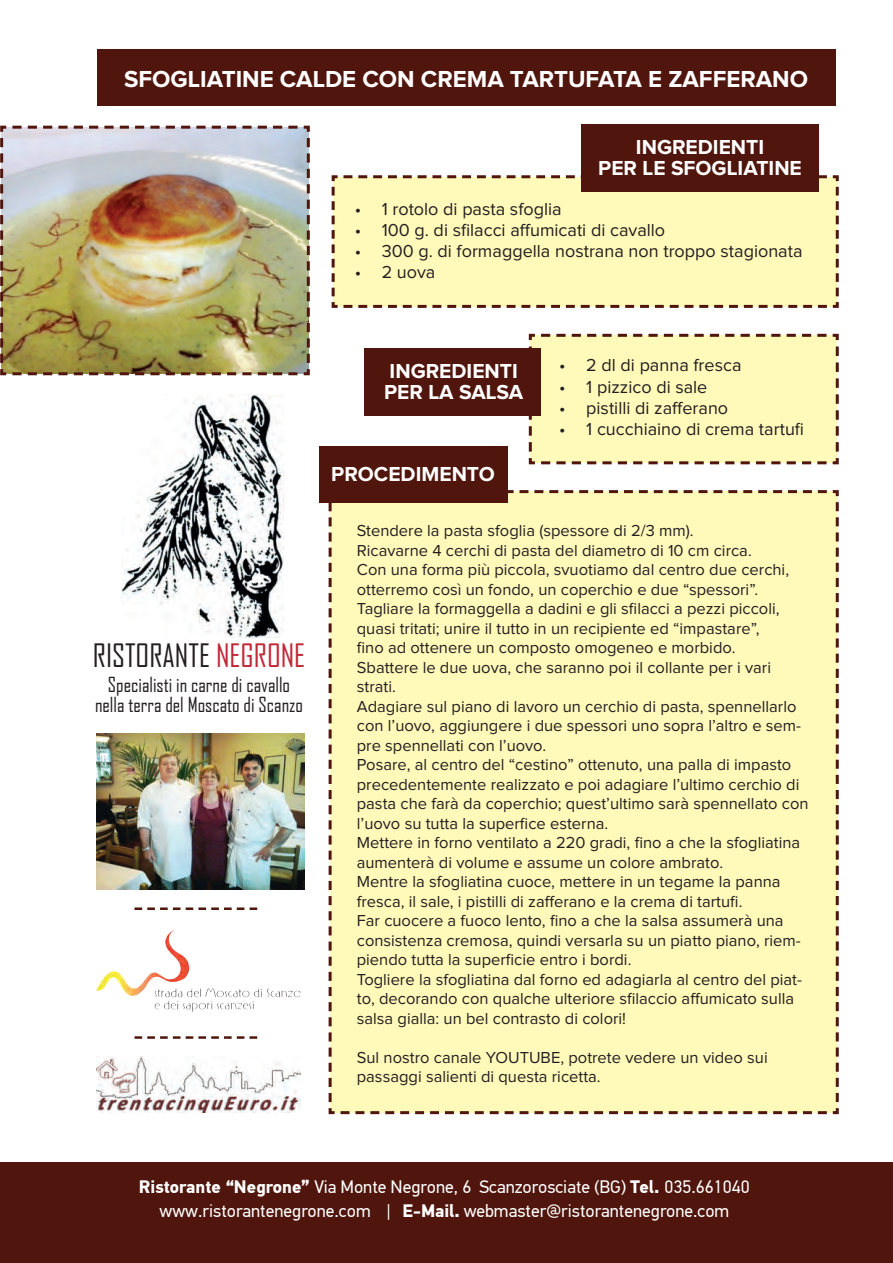
<style>
.page{position:relative;width:893px;height:1263px;background:#fff}
.page>*{position:absolute;margin:0;border:0;box-sizing:border-box;transform-origin:0 0}
.t1{font:30.9px "Agency FB";color:#231f20}
.t2{font:700 24px "Proxima Nova";color:#fff}
.t3{font:700 21px/21px "Proxima Nova";color:#fff;text-align:center}
.t4{font:19.95px/20px "Agency FB";color:#231f20;text-align:center}
.t5{font:18px "Proxima Nova";color:#231f20}
.t6{font:18px/24px "PF Din Text Pro";color:#fff;text-align:center}
.t7{font:16.5px/19.5px "Proxima Nova";color:#231f20}
.s1{color:#c12837}
.s2{font-weight:700}
</style>
<div class="page">
<div style="left:97px;top:49px;width:739px;height:57px;background:#50160d"></div>
<img style="left:121px;top:394px;width:162px;height:243px">
<img style="left:96px;top:1056px;width:204px;height:56px">
<div style="left:331px;top:175px;width:508px;height:133px;background:#fff9ba"></div>
<img style="left:0;top:125px;width:310px;height:251px">
<div style="left:527px;top:333px;width:312px;height:132px;background:#fff9ba"></div>
<div style="left:328px;top:489px;width:511px;height:626px;background:#fff9ba"></div>
<img style="left:96px;top:929px;width:204px;height:83px">
<svg style="left:134px;top:1036px;width:123px;height:3px"></svg>
<svg style="left:134px;top:907px;width:123px;height:3px"></svg>
<div style="left:0;top:1162px;width:893px;height:101px;background:#50160d"></div>
<img style="left:96px;top:733px;width:208px;height:156px">
<div style="left:581px;top:125px;width:238px;height:67px;background:#50160d"></div>
<div style="left:364px;top:348px;width:177px;height:67px;background:#50160d"></div>
<div style="left:319px;top:446px;width:188px;height:57px;background:#50160d"></div>
<h2 class="t2" style="left:124px;top:68px;width:685px">SFOGLIATINE CALDE CON CREMA TARTUFATA E ZAFFERANO</h2>
<p class="t3" style="left:598px;top:137px;width:205px">INGREDIENTI<br>PER LE SFOGLIATINE</p>
<p class="t5" style="left:355px;top:201px;width:209px">• 1 rotolo di pasta sfoglia</p>
<p class="t5" style="left:355px;top:222px;width:312px">• 100 g. di sfilacci affumicati di cavallo</p>
<p class="t5" style="left:355px;top:243px;width:449px">• 300 g. di formaggella nostrana non troppo stagionata</p>
<p class="t5" style="left:355px;top:264px;width:82px">• 2 uova</p>
<h1 class="t1" style="left:93px;top:637px;width:214px">RISTORANTE <span class="s1">NEGRONE</span></h1>
<p class="t4" style="left:95px;top:674px;width:210px">Specialisti in carne di cavallo nella terra del Moscato di Scanzo</p>
<p class="t3" style="left:384px;top:361px;width:141px;text-align:left">INGREDIENTI<br>PER LA SALSA</p>
<p class="t3" style="left:331px;top:464px;width:165px">PROCEDIMENTO</p>
<p class="t5" style="left:559px;top:357px;width:184px">• 2 dl di panna fresca</p>
<p class="t5" style="left:559px;top:378px;width:150px">• 1 pizzico di sale</p>
<p class="t5" style="left:559px;top:399px;width:170px">• pistilli di zafferano</p>
<p class="t5" style="left:559px;top:420px;width:246px">• 1 cucchiaino di crema tartufi</p>
<p class="t7" style="left:357px;top:521px;width:453px">Stendere la pasta sfoglia (spessore di 2/3 mm).<br>Ricavarne 4 cerchi di pasta del diametro di 10 cm circa.<br>Con una forma più piccola, svuotiamo dal centro due cerchi, otterremo così un fondo, un coperchio e due “spessori”.<br>Tagliare la formaggella a dadini e gli sfilacci a pezzi piccoli, quasi tritati; unire il tutto in un recipiente ed “impastare”,<br>fino ad ottenere un composto omogeneo e morbido.<br>Sbattere le due uova, che saranno poi il collante per i vari strati.<br>Adagiare sul piano di lavoro un cerchio di pasta, spennellarlo con l’uovo, aggiungere i due spessori uno sopra l’altro e sem&shy;pre spennellati con l’uovo.<br>Posare, al centro del “cestino” ottenuto, una palla di impasto precedentemente realizzato e poi adagiare l’ultimo cerchio di pasta che farà da coperchio; quest’ultimo sarà spennellato con l’uovo su tutta la superfice esterna.<br>Mettere in forno ventilato a 220 gradi, fino a che la sfogliatina aumenterà di volume e assume un colore ambrato.<br>Mentre la sfogliatina cuoce, mettere in un tegame la panna fresca, il sale, i pistilli di zafferano e la crema di tartufi.<br>Far cuocere a fuoco lento, fino a che la salsa assumerà una consistenza cremosa, quindi versarla su un piatto piano, riem&shy;piendo tutta la superficie entro i bordi.<br>Togliere la sfogliatina dal forno ed adagiarla al centro del piat&shy;to, decorando con qualche ulteriore sfilaccio affumicato sulla salsa gialla: un bel contrasto di colori!</p>
<p class="t7" style="left:357px;top:1048px;width:412px">Sul nostro canale YOUTUBE, potrete vedere un video sui passaggi salienti di questa ricetta.</p>
<p class="t6" style="left:139px;top:1174px;width:612px"><span class="s2">Ristorante “Negrone”</span> Via Monte Negrone, 6 Scanzorosciate (BG) <span class="s2">Tel.</span> 035.661040 www.ristorantenegrone.com | <span class="s2">E-Mail.</span> webmaster@ristorantenegrone.com</p>
</div>
